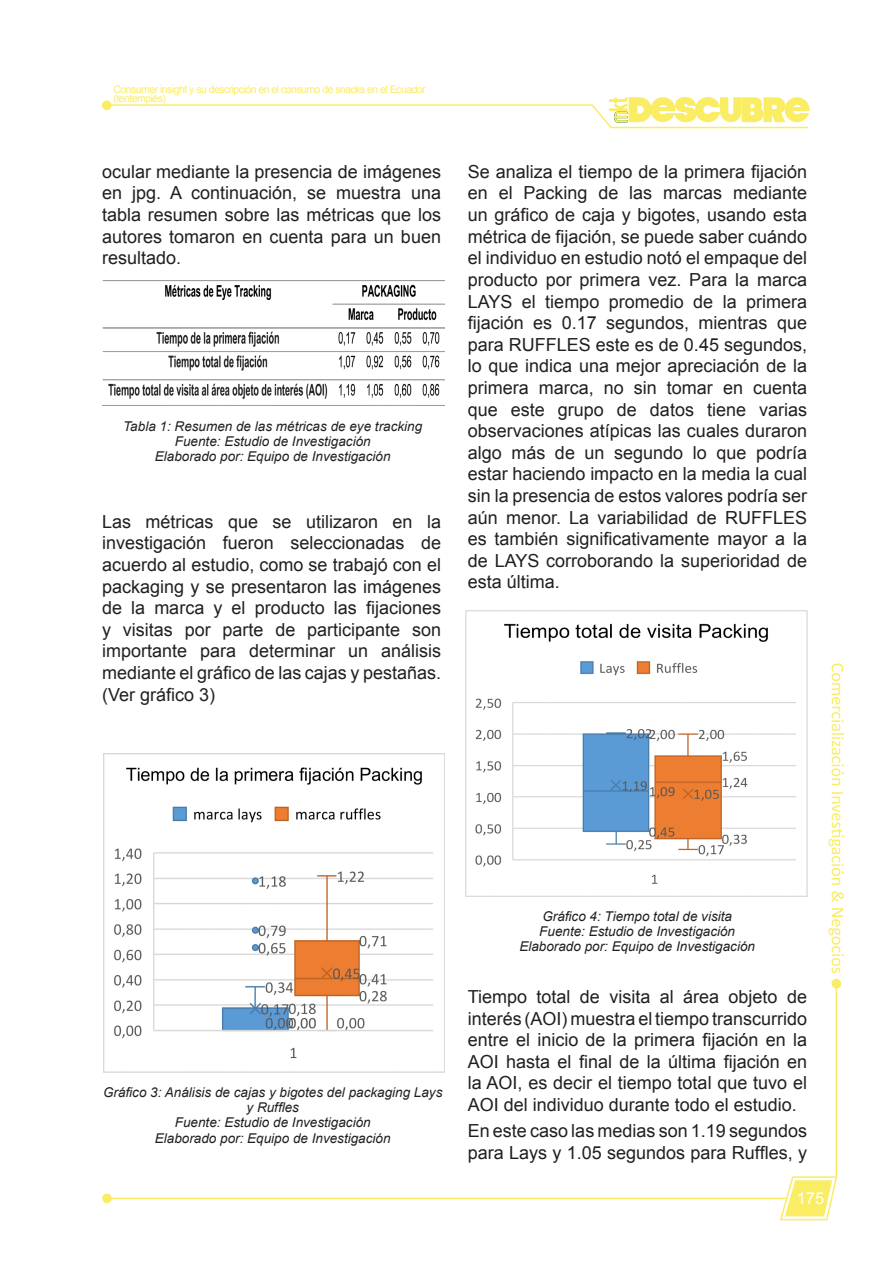
<style>
.page{position:relative;width:893px;height:1263px;background:#fff}
.page>*{position:absolute;margin:0;border:0;box-sizing:border-box;transform-origin:0 0}
.t1{font:18px/21.6px "Arial";color:#231f20;text-align:justify}
.t2{font:16.5px "Arial";color:#fff}
.t3{font:italic 13.5px/15px "Arial";color:#231f20;text-align:center}
.t4{font:10.5px/9px "Arial";letter-spacing:-.05em;color:#faed63}
</style>
<div class="page">
<hr style="left:105px;top:1197px;width:682px;height:2px;background:#faed63">
<hr style="left:836px;top:983px;width:1px;height:195px;background:#faed63">
<svg style="left:779px;top:1175px;width:59px;height:46px"></svg>
<div style="left:102px;top:1193px;width:10px;height:10px;background:#faed63;border-radius:50%"></div>
<div style="left:831px;top:979px;width:10px;height:9px;background:#faed63;border-radius:50%"></div>
<svg style="left:828px;top:663px;width:16px;height:310px"></svg>
<svg style="left:106px;top:97px;width:704px;height:32px"></svg>
<div style="left:102px;top:100px;width:10px;height:10px;background:#faed63;border-radius:50%"></div>
<img style="left:102px;top:281px;width:342px;height:125px">
<img style="left:103px;top:753px;width:341px;height:320px">
<img style="left:466px;top:610px;width:342px;height:286px">
<p class="t4" style="left:114px;top:85px;width:314px">Consumer insight y su descripción en el consumo de snacks en el Ecuador (tentempiés)</p>
<p class="t1" style="left:102px;top:161px;width:340px">ocular mediante la presencia de imágenes en jpg. A continuación, se muestra una tabla resumen sobre las métricas que los autores tomaron en cuenta para un buen resultado.</p>
<p class="t3" style="left:123px;top:419px;width:300px">Tabla 1: Resumen de las métricas de eye tracking</p>
<p class="t3" style="left:175px;top:434px;width:197px">Fuente: Estudio de Investigación</p>
<p class="t3" style="left:155px;top:449px;width:237px">Elaborado por: Equipo de Investigación</p>
<p class="t1" style="left:102px;top:511px;width:340px">Las métricas que se utilizaron en la investigación fueron seleccionadas de acuerdo al estudio, como se trabajó con el packaging y se presentaron las imágenes de la marca y el producto las fijaciones y visitas por parte de participante son importante para determinar un análisis mediante el gráfico de las cajas y pestañas. (Ver gráfico 3)</p>
<p class="t1" style="left:468px;top:161px;width:341px">Se analiza el tiempo de la primera fijación en el Packing de las marcas mediante un gráfico de caja y bigotes, usando esta métrica de fijación, se puede saber cuándo el individuo en estudio notó el empaque del producto por primera vez. Para la marca LAYS el tiempo promedio de la primera fijación es 0.17 segundos, mientras que para RUFFLES este es de 0.45 segundos, lo que indica una mejor apreciación de la primera marca, no sin tomar en cuenta que este grupo de datos tiene varias observaciones atípicas las cuales duraron algo más de un segundo lo que podría estar haciendo impacto en la media la cual sin la presencia de estos valores podría ser aún menor. La variabilidad de RUFFLES es también significativamente mayor a la de LAYS corroborando la superioridad de esta última.</p>
<p class="t3" style="left:103px;top:1085px;width:341px">Gráfico 3: Análisis de cajas y bigotes del packaging Lays y Ruffles</p>
<p class="t3" style="left:175px;top:1115px;width:197px">Fuente: Estudio de Investigación</p>
<p class="t3" style="left:155px;top:1130px;width:237px">Elaborado por: Equipo de Investigación</p>
<p class="t3" style="left:542px;top:909px;width:191px">Gráfico 4: Tiempo total de visita</p>
<p class="t3" style="left:539px;top:924px;width:197px">Fuente: Estudio de Investigación</p>
<p class="t3" style="left:519px;top:939px;width:237px">Elaborado por: Equipo de Investigación</p>
<p class="t1" style="left:468px;top:986px;width:341px">Tiempo total de visita al área objeto de interés (AOI) muestra el tiempo transcurrido entre el inicio de la primera fijación en la AOI hasta el final de la última fijación en la AOI, es decir el tiempo total que tuvo el AOI del individuo durante todo el estudio.</p>
<p class="t1" style="left:468px;top:1120px;width:341px">En este caso las medias son 1.19 segundos para Lays y 1.05 segundos para Ruffles, y</p>
<p class="t2" style="left:797px;top:1187px;width:29px">175</p>
</div>
